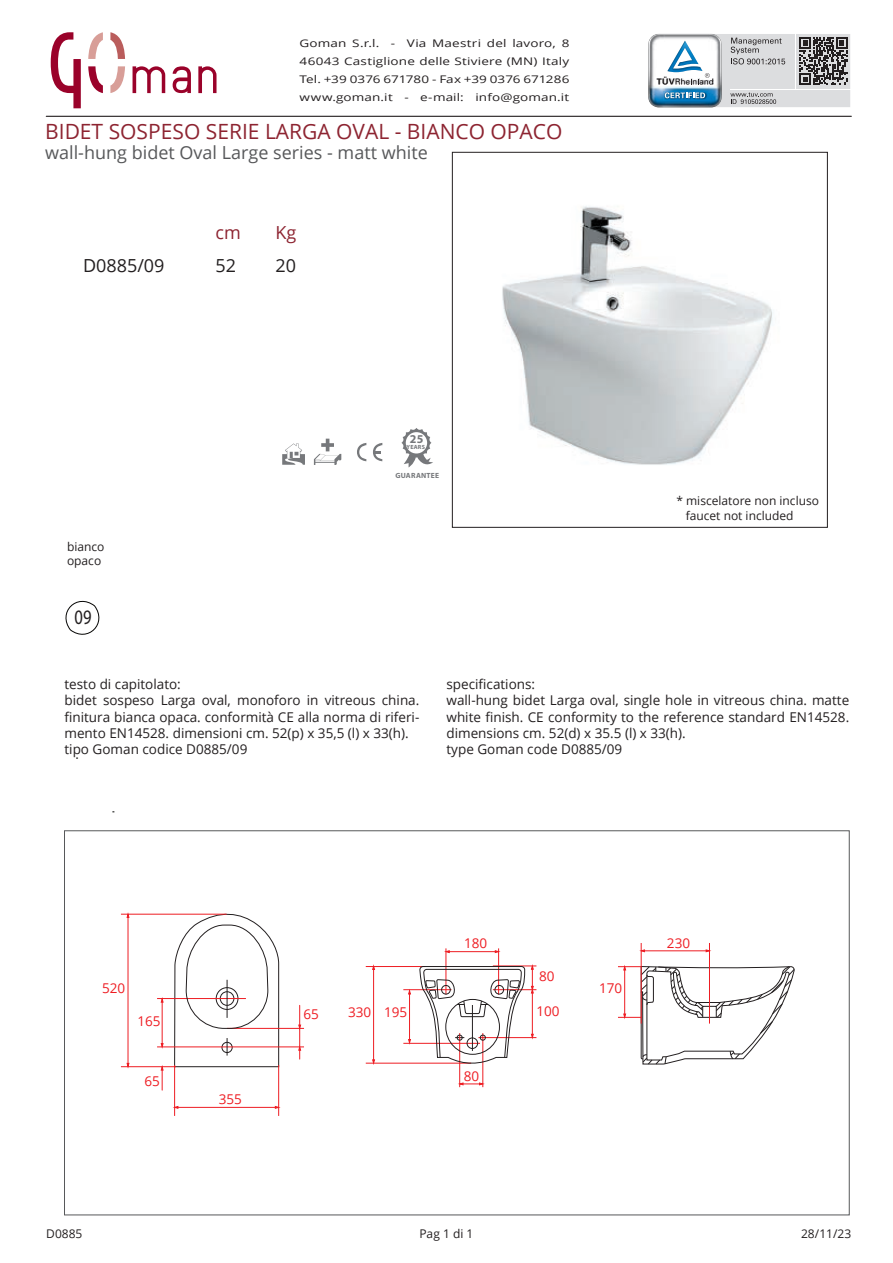
<style>
.page{position:relative;width:893px;height:1263px;background:#fff}
.page>*{position:absolute;margin:0;border:0;box-sizing:border-box;transform-origin:0 0}
.t1{font:21px "Open Sans";color:#8d2431}
.t2{font:20.7px "Myriad Pro";color:#231f20;scale:.8 1}
.t3{font:18px "Open Sans";color:#57585a}
.t4{font:18px "Open Sans";color:#231f20}
.t5{font:18px "Open Sans";color:#8d2431}
.t6{font:13.5px/16.2px "Open Sans";color:#231f20}
.t7{font:13.5px "Open Sans";color:#ee1d23}
.t8{font:12px/14.4px "Open Sans";color:#231f20}
.t9{font:700 12px "Myriad Pro";color:#76787b}
.t10{font:10.5px/18px "Open Sans";letter-spacing:.01em;color:#231f20;text-align:justify;scale:1.29 1}
.t11{font:700 7.5px "Myriad Pro";letter-spacing:.025em;color:#76787b}
.t12{font:700 6px "Myriad Pro";letter-spacing:.04em;color:#76787b}
</style>
<div class="page">
<img style="left:502px;top:206px;width:271px;height:259px">
<hr style="left:46px;top:116px;width:805px;height:1px;background:#231f20">
<svg style="left:648px;top:33px;width:202px;height:75px"></svg>
<svg style="left:357px;top:443px;width:9px;height:18px"></svg>
<svg style="left:373px;top:443px;width:9px;height:18px"></svg>
<svg style="left:282px;top:443px;width:23px;height:22px"></svg>
<svg style="left:314px;top:439px;width:27px;height:26px"></svg>
<svg style="left:65px;top:600px;width:35px;height:35px"></svg>
<div style="left:452px;top:152px;width:376px;height:375px;border:1px solid #231f20"></div>
<svg style="left:401px;top:428px;width:32px;height:39px"></svg>
<svg style="left:88px;top:66px;width:15px;height:27px"></svg>
<svg style="left:198px;top:66px;width:19px;height:27px"></svg>
<svg style="left:133px;top:66px;width:32px;height:27px"></svg>
<svg style="left:173px;top:66px;width:18px;height:27px"></svg>
<svg style="left:88px;top:32px;width:15px;height:27px"></svg>
<svg style="left:110px;top:32px;width:15px;height:27px"></svg>
<svg style="left:110px;top:66px;width:15px;height:27px"></svg>
<svg style="left:51px;top:32px;width:30px;height:76px"></svg>
<hr style="left:644px;top:950px;width:63px;height:1px;background:#ee1d23">
<hr style="left:641px;top:943px;width:1px;height:80px;background:#ee1d23">
<hr style="left:709px;top:943px;width:1px;height:80px;background:#ee1d23">
<svg style="left:618px;top:965px;width:177px;height:99px"></svg>
<hr style="left:409px;top:993px;width:1px;height:47px;background:#ee1d23">
<hr style="left:532px;top:992px;width:1px;height:43px;background:#ee1d23">
<svg style="left:531px;top:964px;width:3px;height:29px"></svg>
<hr style="left:373px;top:969px;width:1px;height:91px;background:#ee1d23">
<hr style="left:366px;top:1063px;width:105px;height:1px;background:#ee1d23">
<hr style="left:366px;top:966px;width:59px;height:1px;background:#ee1d23">
<hr style="left:403px;top:989px;width:48px;height:1px;background:#ee1d23">
<hr style="left:403px;top:1043px;width:77px;height:1px;background:#ee1d23">
<hr style="left:478px;top:1037px;width:58px;height:1px;background:#ee1d23">
<hr style="left:493px;top:989px;width:43px;height:1px;background:#ee1d23">
<hr style="left:493px;top:966px;width:43px;height:1px;background:#ee1d23">
<svg style="left:458px;top:1082px;width:25px;height:3px"></svg>
<hr style="left:459px;top:1033px;width:1px;height:54px;background:#ee1d23">
<hr style="left:483px;top:1033px;width:1px;height:54px;background:#ee1d23">
<svg style="left:420px;top:948px;width:105px;height:117px"></svg>
<hr style="left:121px;top:914px;width:106px;height:1px;background:#ee1d23">
<hr style="left:121px;top:1066px;width:55px;height:1px;background:#ee1d23">
<hr style="left:157px;top:1047px;width:147px;height:1px;background:#ee1d23">
<hr style="left:157px;top:998px;width:89px;height:1px;background:#ee1d23">
<hr style="left:227px;top:1028px;width:77px;height:1px;background:#ee1d23">
<hr style="left:128px;top:917px;width:1px;height:147px;background:#ee1d23">
<hr style="left:162px;top:1001px;width:1px;height:43px;background:#ee1d23">
<svg style="left:161px;top:1043px;width:3px;height:5px"></svg>
<svg style="left:161px;top:1065px;width:3px;height:25px"></svg>
<svg style="left:298px;top:1005px;width:3px;height:54px"></svg>
<hr style="left:177px;top:1107px;width:99px;height:1px;background:#ee1d23">
<hr style="left:174px;top:1065px;width:1px;height:51px;background:#ee1d23">
<hr style="left:278px;top:1065px;width:1px;height:51px;background:#ee1d23">
<svg style="left:174px;top:913px;width:105px;height:154px"></svg>
<p class="t10" style="left:299px;top:34px;width:211px">Goman S.r.l. - Via Maestri del lavoro, 8<br>46043 Castiglione delle Stiviere (MN) Italy Tel. +39 0376 671780 - Fax +39 0376 671286 www.goman.it - e-mail: info@goman.it</p>
<h1 class="t1" style="left:45px;top:117px;width:519px">BIDET SOSPESO SERIE LARGA OVAL - BIANCO OPACO</h1>
<h3 class="t3" style="left:45px;top:140px;width:384px">wall-hung bidet Oval Large series - matt white</h3>
<h3 class="t4" style="left:83px;top:253px;width:83px">D0885/09</h3>
<h3 class="t5" style="left:215px;top:221px;width:27px">cm</h3>
<h3 class="t4" style="left:215px;top:253px;width:22px">52</h3>
<h3 class="t5" style="left:275px;top:221px;width:22px">Kg</h3>
<h3 class="t4" style="left:275px;top:253px;width:22px">20</h3>
<p class="t8" style="left:67px;top:539px;width:39px">bianco opaco</p>
<h2 class="t2" style="left:75px;top:605px;width:23px">09</h2>
<p class="t9" style="left:410px;top:431px;width:15px">25</p>
<p class="t12" style="left:407px;top:443px;width:20px">YEARS</p>
<p class="t11" style="left:396px;top:470px;width:45px">GUARANTEE</p>
<p class="t8" style="left:686px;top:493px;width:135px;text-indent:-9px">* miscelatore non incluso faucet not included</p>
<p class="t6" style="left:64px;top:676px;width:356px">testo di capitolato:<br>bidet sospeso Larga oval, monoforo in vitreous china. finitura bianca opaca. conformità CE alla norma di riferi&shy;mento EN14528. dimensioni cm. 52(p) x 35,5 (l) x 33(h). tipo Goman codice D0885/09</p>
<p class="t6" style="left:446px;top:676px;width:404px">specifications:<br>wall-hung bidet Larga oval, single hole in vitreous china. matte white finish. CE conformity to the reference standard EN14528. dimensions cm. 52(d) x 35.5 (l) x 33(h).<br>type Goman code D0885/09</p>
<p class="t7" style="left:102px;top:979px;width:25px">520</p>
<p class="t7" style="left:137px;top:1012px;width:25px">165</p>
<p class="t7" style="left:145px;top:1072px;width:17px">65</p>
<p class="t7" style="left:219px;top:1090px;width:25px">355</p>
<p class="t7" style="left:303px;top:1004px;width:17px">65</p>
<p class="t7" style="left:348px;top:1003px;width:25px">330</p>
<p class="t7" style="left:464px;top:934px;width:25px">180</p>
<p class="t7" style="left:539px;top:967px;width:17px">80</p>
<p class="t7" style="left:384px;top:1003px;width:25px">195</p>
<p class="t7" style="left:536px;top:1002px;width:25px">100</p>
<p class="t7" style="left:464px;top:1066px;width:17px">80</p>
<p class="t7" style="left:599px;top:979px;width:25px">170</p>
<p class="t7" style="left:667px;top:933px;width:25px">230</p>
<p class="t8" style="left:46px;top:1226px;width:38px">D0885</p>
<p class="t8" style="left:419px;top:1226px;width:56px">Pag 1 di 1</p>
<p class="t8" style="left:801px;top:1226px;width:52px">28/11/23</p>
</div>
